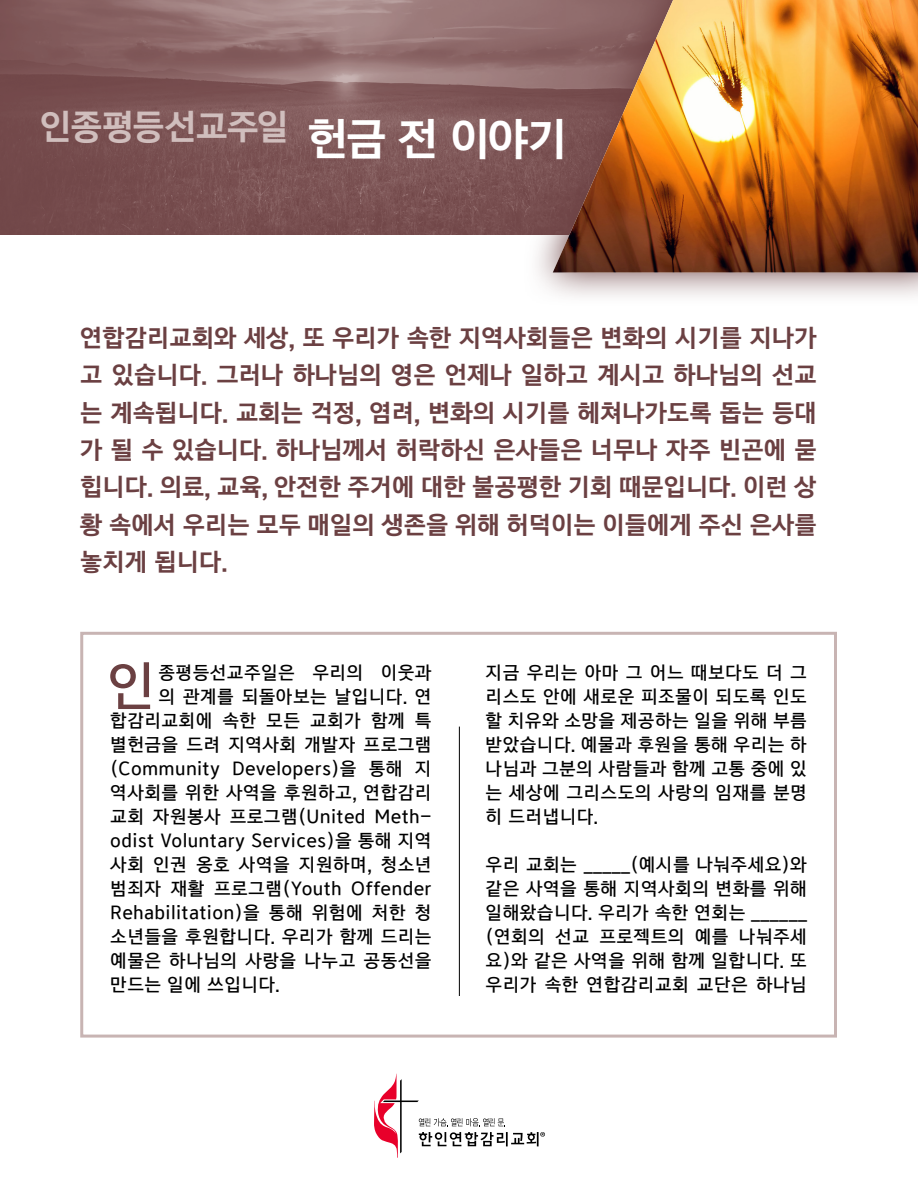
<style>
.page{position:relative;width:918px;height:1188px;background:#fff}
.page>*{position:absolute;margin:0;border:0;box-sizing:border-box;transform-origin:0 0}
.t1{font:500 52.8px "Yeolrin Gothic";color:#6b4042}
.t2{font:700 34.5px "Yeolrin Gothic";letter-spacing:-.04em;color:#d0bebd}
.t3{font:700 24px/37.5px "Yeolrin Gothic";color:#6b4042;text-align:justify}
.t4{font:500 18px/24px "Yeolrin Gothic";letter-spacing:.02em;color:#000;text-align:justify}
.s1{font-size:43.5px;color:#fff}
</style>
<div class="page">
<svg style="left:0;top:0;width:523px;height:235px;background:#835c5d"></svg>
<div style="left:80px;top:632px;width:757px;height:406px;border:3px solid #c8b4b3"></div>
<hr style="left:459px;top:727px;width:1px;height:269px;background:#000">
<svg style="left:523px;top:0;width:395px;height:297px;background:#bba7a7"></svg>
<img style="left:553px;top:0;width:365px;height:273px">
<svg style="left:374px;top:1073px;width:171px;height:85px"></svg>
<h2 class="t2" style="left:40px;top:104px;width:529px">인종평등선교주일 <span class="s1">헌금 전 이야기</span></h2>
<h3 class="t3" style="left:80px;top:318px;width:738px">연합감리교회와 세상, 또 우리가 속한 지역사회들은 변화의 시기를 지나가 고 있습니다. 그러나 하나님의 영은 언제나 일하고 계시고 하나님의 선교 는 계속됩니다. 교회는 걱정, 염려, 변화의 시기를 헤쳐나가도록 돕는 등대 가 될 수 있습니다. 하나님께서 허락하신 은사들은 너무나 자주 빈곤에 묻 힙니다. 의료, 교육, 안전한 주거에 대한 불공평한 기회 때문입니다. 이런 상 황 속에서 우리는 모두 매일의 생존을 위해 허덕이는 이들에게 주신 은사를 놓치게 됩니다.</h3>
<h1 class="t1" style="left:107px;top:652px;width:51px">인</h1>
<p class="t4" style="left:159px;top:660px;width:275px">종평등선교주일은 우리의 이웃과</p>
<p class="t4" style="left:159px;top:684px;width:275px">의 관계를 되돌아보는 날입니다. 연</p>
<p class="t4" style="left:110px;top:708px;width:323px">합감리교회에 속한 모든 교회가 함께 특</p>
<p class="t4" style="left:110px;top:732px;width:323px">별헌금을 드려 지역사회 개발자 프로그램</p>
<p class="t4" style="left:110px;top:756px;width:323px">(Community Developers)을 통해 지</p>
<p class="t4" style="left:110px;top:780px;width:323px">역사회를 위한 사역을 후원하고, 연합감리</p>
<p class="t4" style="left:110px;top:804px;width:323px">교회 자원봉사 프로그램(United Meth-</p>
<p class="t4" style="left:110px;top:828px;width:323px">odist Voluntary Services)을 통해 지역</p>
<p class="t4" style="left:110px;top:852px;width:323px">사회 인권 옹호 사역을 지원하며, 청소년</p>
<p class="t4" style="left:110px;top:876px;width:323px">범죄자 재활 프로그램(Youth Offender</p>
<p class="t4" style="left:110px;top:900px;width:323px">Rehabilitation)을 통해 위험에 처한 청</p>
<p class="t4" style="left:110px;top:924px;width:323px">소년들을 후원합니다. 우리가 함께 드리는</p>
<p class="t4" style="left:110px;top:948px;width:323px">예물은 하나님의 사랑을 나누고 공동선을</p>
<p class="t4" style="left:110px;top:972px;width:171px">만드는 일에 쓰입니다.</p>
<p class="t4" style="left:486px;top:660px;width:323px">지금 우리는 아마 그 어느 때보다도 더 그 리스도 안에 새로운 피조물이 되도록 인도 할 치유와 소망을 제공하는 일을 위해 부름 받았습니다. 예물과 후원을 통해 우리는 하 나님과 그분의 사람들과 함께 고통 중에 있 는 세상에 그리스도의 사랑의 임재를 분명 히 드러냅니다.</p>
<p class="t4" style="left:486px;top:852px;width:323px">우리 교회는 _____(예시를 나눠주세요)와 같은 사역을 통해 지역사회의 변화를 위해 일해왔습니다. 우리가 속한 연회는 ______ (연회의 선교 프로젝트의 예를 나눠주세 요)와 같은 사역을 위해 함께 일합니다. 또 우리가 속한 연합감리교회 교단은 하나님</p>
</div>
